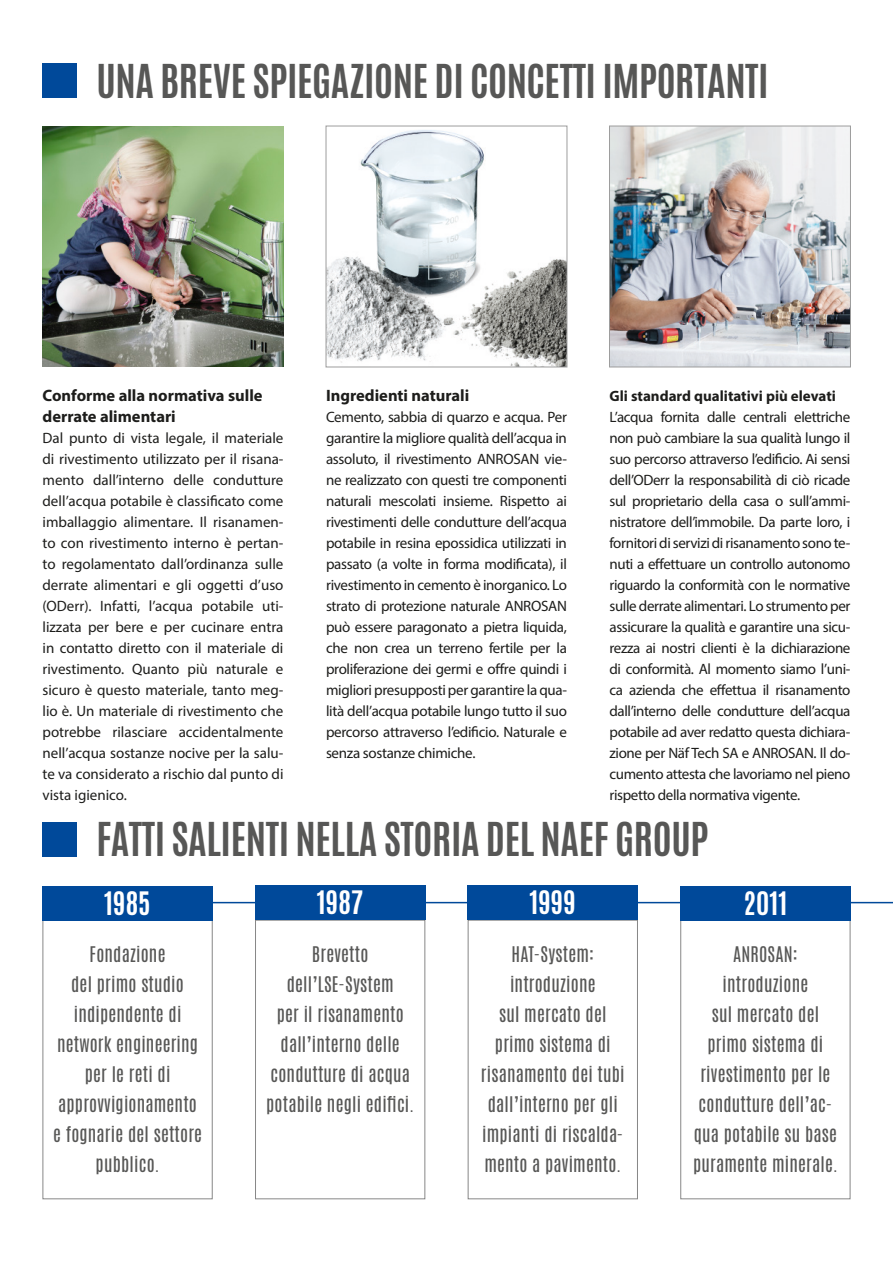
<style>
.page{position:relative;width:893px;height:1263px;background:#fff}
.page>*{position:absolute;margin:0;border:0;box-sizing:border-box;transform-origin:0 0}
.Titel_Antonio_versal{font:700 39px "Antonio";letter-spacing:-.01em;color:#575756}
.ZAHL_IN_ZAHLENKUGEL{font:700 27px "Antonio";color:#fff}
.meilensteinkasten{font:18px/30px "Antonio";letter-spacing:.01em;color:#575756;text-align:center}
.FLIESS_MYRIAD_10P{font:700 16.5px/21px "Myriad Pro";color:#1d1d1b}
.FLIESS_TITEL_MYRIAD{font:700 16.5px "Myriad Pro";color:#1d1d1b}
.FLIESS_MYRIAD_10P-2{font:15px/21px "Myriad Pro";letter-spacing:-.02em;color:#1d1d1b;text-align:justify}
.FLIESS_TITEL_MYRIAD-2{font:700 15px "Myriad Pro";color:#1d1d1b}
</style>
<div class="page">
<div style="left:43px;top:64px;width:34px;height:34px;background:#00499a"></div>
<div style="left:43px;top:823px;width:34px;height:34px;background:#00499a"></div>
<img style="left:328px;top:130px;width:237px;height:235px">
<div style="left:326px;top:126px;width:241px;height:241px;border:1px solid #9d9d9d"></div>
<img style="left:611px;top:128px;width:238px;height:237px">
<div style="left:609px;top:126px;width:242px;height:241px;border:1px solid #9d9d9d"></div>
<img style="left:43px;top:126px;width:240px;height:241px">
<hr style="left:117px;top:902px;width:776px;height:1px;background:#00499a">
<div style="left:43px;top:920px;width:170px;height:279px;border:1px solid #878787"></div>
<div style="left:255px;top:920px;width:170px;height:279px;border:1px solid #878787"></div>
<div style="left:468px;top:920px;width:170px;height:279px;border:1px solid #878787"></div>
<div style="left:680px;top:920px;width:170px;height:279px;border:1px solid #878787"></div>
<div style="left:255px;top:886px;width:170px;height:34px;background:#00499a"></div>
<div style="left:43px;top:886px;width:170px;height:34px;background:#00499a"></div>
<div style="left:468px;top:886px;width:170px;height:34px;background:#00499a"></div>
<div style="left:680px;top:887px;width:170px;height:34px;background:#00499a"></div>
<p class="Titel_Antonio_versal" style="left:97px;top:52px;width:674px">UNA BREVE SPIEGAZIONE DI CONCETTI IMPORTANTI</p>
<p class="FLIESS_MYRIAD_10P" style="left:43px;top:384px;width:222px">Conforme alla normativa sulle derrate alimentari</p>
<p class="FLIESS_MYRIAD_10P-2" style="left:43px;top:427px;width:242px">Dal punto di vista legale, il materiale di rivestimento utilizzato per il risana&shy;mento dall’interno delle condutture dell’acqua potabile è classificato come imballaggio alimentare. Il risanamen&shy;to con rivestimento interno è pertan&shy;to regolamentato dall’ordinanza sulle derrate alimentari e gli oggetti d’uso (ODerr). Infatti, l’acqua potabile uti&shy;lizzata per bere e per cucinare entra in contatto diretto con il materiale di rivestimento. Quanto più naturale e sicuro è questo materiale, tanto meg&shy;lio è. Un materiale di rivestimento che potrebbe rilasciare accidentalmente nell’acqua sostanze nocive per la salu&shy;te va considerato a rischio dal punto di vista igienico.</p>
<p class="FLIESS_TITEL_MYRIAD" style="left:326px;top:384px;width:145px">Ingredienti naturali</p>
<p class="FLIESS_MYRIAD_10P-2" style="left:326px;top:406px;width:242px">Cemento, sabbia di quarzo e acqua. Per garantire la migliore qualità dell’acqua in assoluto, il rivestimento ANROSAN vie&shy;ne realizzato con questi tre componenti naturali mescolati insieme. Rispetto ai rivestimenti delle condutture dell’acqua potabile in resina epossidica utilizzati in passato (a volte in forma modificata), il rivestimento in cemento è inorganico. Lo strato di protezione naturale ANROSAN può essere paragonato a pietra liquida, che non crea un terreno fertile per la proliferazione dei germi e offre quindi i migliori presupposti per garantire la qua&shy;lità dell’acqua potabile lungo tutto il suo percorso attraverso l’edificio. Naturale e senza sostanze chimiche.</p>
<p class="FLIESS_TITEL_MYRIAD-2" style="left:609px;top:386px;width:228px">Gli standard qualitativi più elevati</p>
<p class="FLIESS_MYRIAD_10P-2" style="left:609px;top:406px;width:242px">L’acqua fornita dalle centrali elettriche non può cambiare la sua qualità lungo il suo percorso attraverso l’edificio. Ai sensi dell’ODerr la responsabilità di ciò ricade sul proprietario della casa o sull’ammi&shy;nistratore dell’immobile. Da parte loro, i fornitori di servizi di risanamento sono te&shy;nuti a effettuare un controllo autonomo riguardo la conformità con le normative sulle derrate alimentari. Lo strumento per assicurare la qualità e garantire una sicu&shy;rezza ai nostri clienti è la dichiarazione di conformità. Al momento siamo l’uni&shy;ca azienda che effettua il risanamento dall’interno delle condutture dell’acqua potabile ad aver redatto questa dichiara&shy;zione per Näf Tech SA e ANROSAN. Il do&shy;cumento attesta che lavoriamo nel pieno rispetto della normativa vigente.</p>
<p class="Titel_Antonio_versal" style="left:97px;top:809px;width:613px">FATTI SALIENTI NELLA STORIA DEL NAEF GROUP</p>
<p class="ZAHL_IN_ZAHLENKUGEL" style="left:104px;top:883px;width:48px">1985</p>
<p class="ZAHL_IN_ZAHLENKUGEL" style="left:317px;top:882px;width:48px">1987</p>
<p class="ZAHL_IN_ZAHLENKUGEL" style="left:529px;top:882px;width:48px">1999</p>
<p class="ZAHL_IN_ZAHLENKUGEL" style="left:744px;top:883px;width:45px">2011</p>
<p class="meilensteinkasten" style="left:53px;top:940px;width:151px">Fondazione<br>del primo studio indipendente di network engineering per le reti di approvvigionamento e fognarie del settore pubblico.</p>
<p class="meilensteinkasten" style="left:266px;top:940px;width:150px">Brevetto dell’LSE-System<br>per il risanamento dall’interno delle condutture di acqua potabile negli edifici.</p>
<p class="meilensteinkasten" style="left:481px;top:940px;width:145px">HAT-System: introduzione<br>sul mercato del primo sistema di risanamento dei tubi dall’interno per gli impianti di riscalda&shy;mento a pavimento.</p>
<p class="meilensteinkasten" style="left:693px;top:940px;width:146px">ANROSAN: introduzione<br>sul mercato del primo sistema di rivestimento per le condutture dell’ac&shy;qua potabile su base puramente minerale.</p>
</div>
